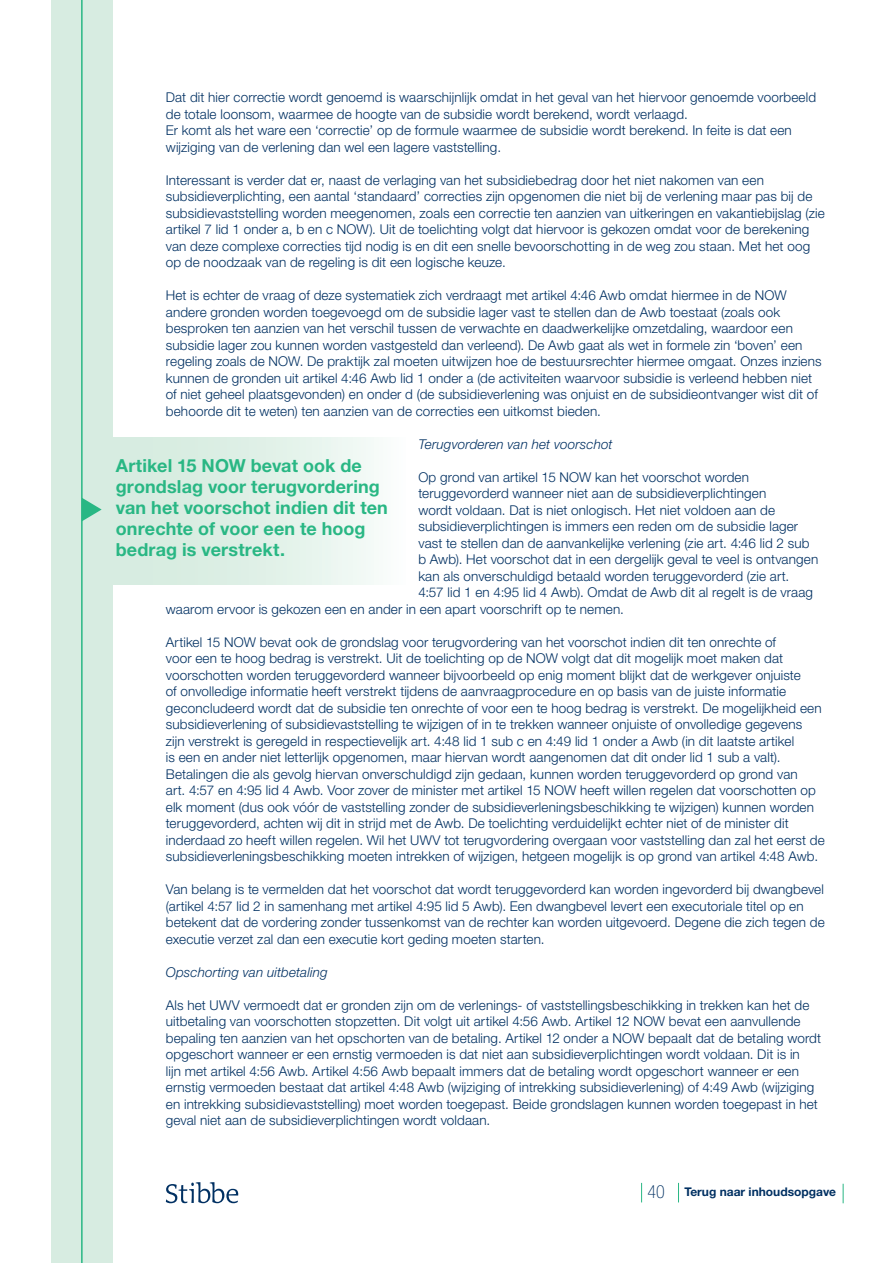
<style>
.page{position:relative;width:893px;height:1263px;background:#fff}
.page>*{position:absolute;margin:0;border:0;box-sizing:border-box;transform-origin:0 0}
.t1{font:700 18px/21px "Helvetica Neue LT Std";letter-spacing:.005em;color:#29b784}
.t2{font:100 condensed 18px "Helvetica Neue LT Std";color:#003062}
.Broodtekst{font:300 13.5px/16.5px "Helvetica Neue LT Std";letter-spacing:.01em;color:#003062}
.Broodtekst-2{font:italic 300 13.5px "Helvetica Neue LT Std";letter-spacing:.01em;color:#003062}
.t3{font:700 12px "Helvetica Neue LT Std";color:#003062}
</style>
<div class="page">
<div style="left:51px;top:0;width:62px;height:1263px;background:#d7ece1"></div>
<hr style="left:81px;top:0;width:2px;height:1263px;background:#29b784">
<svg style="left:843px;top:1184px;width:1px;height:19px"></svg>
<svg style="left:678px;top:1183px;width:1px;height:19px"></svg>
<svg style="left:641px;top:1183px;width:1px;height:19px"></svg>
<svg style="left:166px;top:1182px;width:72px;height:21px"></svg>
<div style="left:104px;top:437px;width:302px;height:147px;background:linear-gradient(to right,#d0e9db,#f5fbf8)"></div>
<svg style="left:83px;top:498px;width:19px;height:23px"></svg>
<p class="Broodtekst" style="left:166px;top:89px;width:652px">Dat dit hier correctie wordt genoemd is waarschijnlijk omdat in het geval van het hiervoor genoemde voorbeeld de totale loonsom, waarmee de hoogte van de subsidie wordt berekend, wordt verlaagd.</p>
<p class="Broodtekst" style="left:166px;top:122px;width:627px">Er komt als het ware een ‘correctie’ op de formule waarmee de subsidie wordt berekend. In feite is dat een wijziging van de verlening dan wel een lagere vaststelling.</p>
<p class="Broodtekst" style="left:166px;top:171px;width:660px">Interessant is verder dat er, naast de verlaging van het subsidiebedrag door het niet nakomen van een subsidieverplichting, een aantal ‘standaard’ correcties zijn opgenomen die niet bij de verlening maar pas bij de subsidievaststelling worden meegenomen, zoals een correctie ten aanzien van uitkeringen en vakantiebijslag (zie artikel 7 lid 1 onder a, b en c NOW). Uit de toelichting volgt dat hiervoor is gekozen omdat voor de berekening van deze complexe correcties tijd nodig is en dit een snelle bevoorschotting in de weg zou staan. Met het oog op de noodzaak van de regeling is dit een logische keuze.</p>
<p class="Broodtekst" style="left:166px;top:287px;width:657px">Het is echter de vraag of deze systematiek zich verdraagt met artikel 4:46 Awb omdat hiermee in de NOW andere gronden worden toegevoegd om de subsidie lager vast te stellen dan de Awb toestaat (zoals ook besproken ten aanzien van het verschil tussen de verwachte en daadwerkelijke omzetdaling, waardoor een subsidie lager zou kunnen worden vastgesteld dan verleend). De Awb gaat als wet in formele zin ‘boven’ een regeling zoals de NOW. De praktijk zal moeten uitwijzen hoe de bestuursrechter hiermee omgaat. Onzes inziens kunnen de gronden uit artikel 4:46 Awb lid 1 onder a (de activiteiten waarvoor subsidie is verleend hebben niet of niet geheel plaatsgevonden) en onder d (de subsidieverlening was onjuist en de subsidieontvanger wist dit of behoorde dit te weten) ten aanzien van de correcties een uitkomst bieden.</p>
<p class="Broodtekst-2" style="left:418px;top:436px;width:196px">Terugvorderen van het voorschot</p>
<p class="Broodtekst" style="left:418px;top:468px;width:332px">Op grond van artikel 15 NOW kan het voorschot worden</p>
<p class="Broodtekst" style="left:418px;top:485px;width:349px">teruggevorderd wanneer niet aan de subsidieverplichtingen</p>
<p class="Broodtekst" style="left:418px;top:501px;width:358px">wordt voldaan. Dat is niet onlogisch. Het niet voldoen aan de</p>
<p class="Broodtekst" style="left:418px;top:518px;width:381px">subsidieverplichtingen is immers een reden om de subsidie lager</p>
<p class="Broodtekst" style="left:418px;top:534px;width:393px">vast te stellen dan de aanvankelijke verlening (zie art. 4:46 lid 2 sub</p>
<p class="Broodtekst" style="left:418px;top:551px;width:401px">b Awb). Het voorschot dat in een dergelijk geval te veel is ontvangen</p>
<p class="Broodtekst" style="left:418px;top:567px;width:372px">kan als onverschuldigd betaald worden teruggevorderd (zie art.</p>
<p class="Broodtekst" style="left:418px;top:584px;width:396px">4:57 lid 1 en 4:95 lid 4 Awb). Omdat de Awb dit al regelt is de vraag</p>
<p class="Broodtekst" style="left:166px;top:600px;width:460px">waarom ervoor is gekozen een en ander in een apart voorschrift op te nemen.</p>
<p class="Broodtekst" style="left:166px;top:633px;width:660px">Artikel 15 NOW bevat ook de grondslag voor terugvordering van het voorschot indien dit ten onrechte of<br>voor een te hoog bedrag is verstrekt. Uit de toelichting op de NOW volgt dat dit mogelijk moet maken dat voorschotten worden teruggevorderd wanneer bijvoorbeeld op enig moment blijkt dat de werkgever onjuiste<br>of onvolledige informatie heeft verstrekt tijdens de aanvraagprocedure en op basis van de juiste informatie geconcludeerd wordt dat de subsidie ten onrechte of voor een te hoog bedrag is verstrekt. De mogelijkheid een subsidieverlening of subsidievaststelling te wijzigen of in te trekken wanneer onjuiste of onvolledige gegevens<br>zijn verstrekt is geregeld in respectievelijk art. 4:48 lid 1 sub c en 4:49 lid 1 onder a Awb (in dit laatste artikel<br>is een en ander niet letterlijk opgenomen, maar hiervan wordt aangenomen dat dit onder lid 1 sub a valt).<br>Betalingen die als gevolg hiervan onverschuldigd zijn gedaan, kunnen worden teruggevorderd op grond van<br>art. 4:57 en 4:95 lid 4 Awb. Voor zover de minister met artikel 15 NOW heeft willen regelen dat voorschotten op elk moment (dus ook vóór de vaststelling zonder de subsidieverleningsbeschikking te wijzigen) kunnen worden teruggevorderd, achten wij dit in strijd met de Awb. De toelichting verduidelijkt echter niet of de minister dit inderdaad zo heeft willen regelen. Wil het UWV tot terugvordering overgaan voor vaststelling dan zal het eerst de subsidieverleningsbeschikking moeten intrekken of wijzigen, hetgeen mogelijk is op grond van artikel 4:48 Awb.</p>
<p class="Broodtekst" style="left:166px;top:881px;width:660px">Van belang is te vermelden dat het voorschot dat wordt teruggevorderd kan worden ingevorderd bij dwangbevel (artikel 4:57 lid 2 in samenhang met artikel 4:95 lid 5 Awb). Een dwangbevel levert een executoriale titel op en betekent dat de vordering zonder tussenkomst van de rechter kan worden uitgevoerd. Degene die zich tegen de executie verzet zal dan een executie kort geding moeten starten.</p>
<p class="Broodtekst-2" style="left:166px;top:964px;width:163px">Opschorting van uitbetaling</p>
<p class="Broodtekst" style="left:166px;top:996px;width:657px">Als het UWV vermoedt dat er gronden zijn om de verlenings- of vaststellingsbeschikking in trekken kan het de uitbetaling van voorschotten stopzetten. Dit volgt uit artikel 4:56 Awb. Artikel 12 NOW bevat een aanvullende bepaling ten aanzien van het opschorten van de betaling. Artikel 12 onder a NOW bepaalt dat de betaling wordt opgeschort wanneer er een ernstig vermoeden is dat niet aan subsidieverplichtingen wordt voldaan. Dit is in<br>lijn met artikel 4:56 Awb. Artikel 4:56 Awb bepaalt immers dat de betaling wordt opgeschort wanneer er een ernstig vermoeden bestaat dat artikel 4:48 Awb (wijziging of intrekking subsidieverlening) of 4:49 Awb (wijziging en intrekking subsidievaststelling) moet worden toegepast. Beide grondslagen kunnen worden toegepast in het geval niet aan de subsidieverplichtingen wordt voldaan.</p>
<p class="t1" style="left:116px;top:454px;width:274px">Artikel 15 NOW bevat ook de grondslag voor terugvordering van het voorschot indien dit ten onrechte of voor een te hoog bedrag is verstrekt.</p>
<p class="t2" style="left:647px;top:1182px;width:19px">40</p>
<p class="t3" style="left:684px;top:1184px;width:153px">Terug naar inhoudsopgave</p>
</div>
